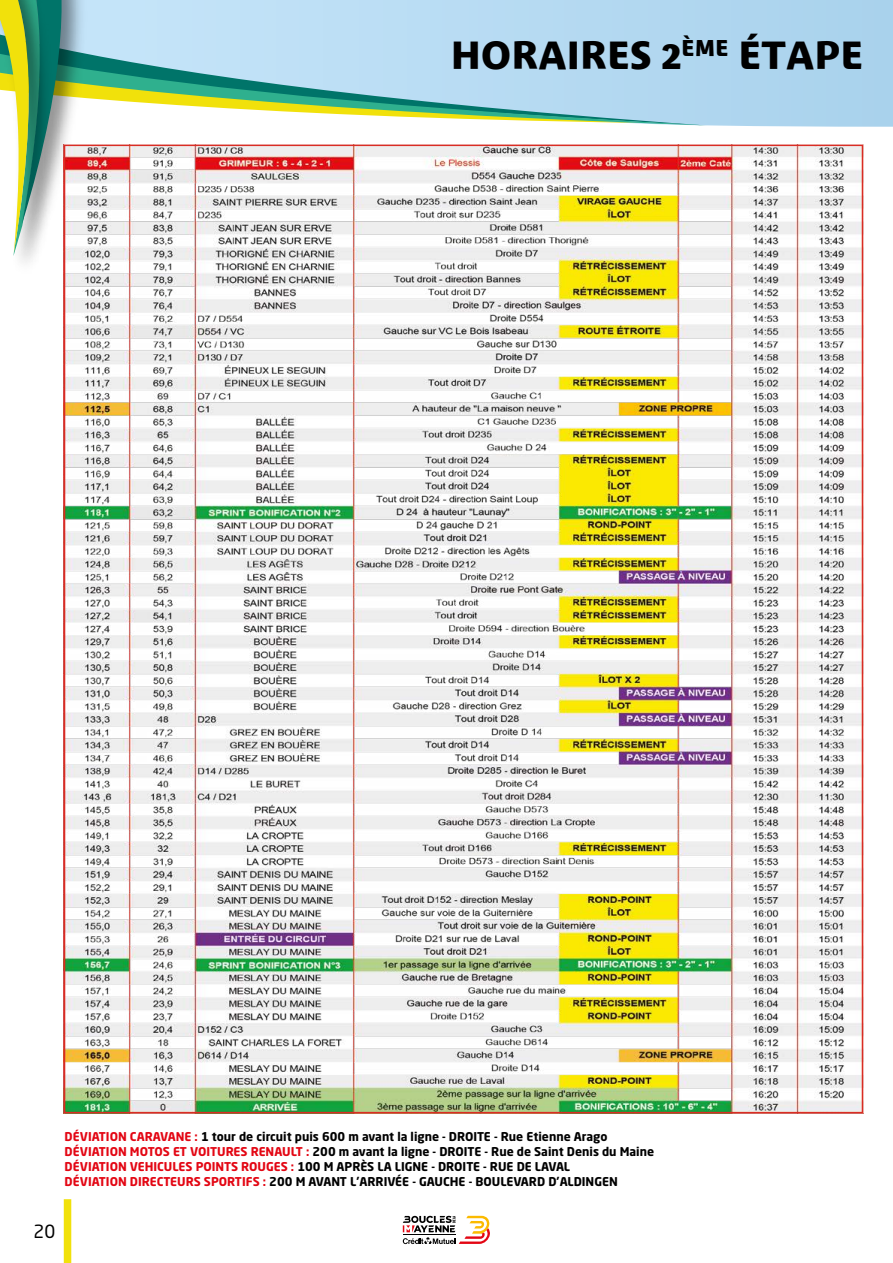
<style>
.page{position:relative;width:893px;height:1263px;background:#fff}
.page>*{position:absolute;margin:0;border:0;box-sizing:border-box;transform-origin:0 0}
.t1{font:700 39px "Bienvenue";letter-spacing:.015em;color:#000}
.t2{font:18px "Neo Sans Std";color:#000}
.t3{font:700 12px/15px "Neo Sans Std";color:#000}
.s1{color:#e30613}
</style>
<div class="page">
<div style="left:64px;top:1199px;width:7px;height:64px;background:#f1e10b"></div>
<div style="left:692px;top:0;width:201px;height:127px;background:#acd4ee"></div>
<svg style="left:91px;top:0;width:614px;height:17px;background:#baddf4"></svg>
<svg style="left:91px;top:17px;width:616px;height:108px;background:#aed6d9"></svg>
<img style="left:70px;top:0;width:21px;height:145px">
<svg style="left:0;top:0;width:70px;height:256px"></svg>
<svg style="left:403px;top:1216px;width:87px;height:28px"></svg>
<img style="left:67px;top:148px;width:793px;height:962px">
<h1 class="t1" style="left:451px;top:40px;width:413px">HORAIRES 2<sup>ÈME</sup> ÉTAPE</h1>
<p class="t3" style="left:65px;top:1129px;width:591px"><span class="s1">DÉVIATION CARAVANE :</span> 1 tour de circuit puis 600 m avant la ligne - DROITE - Rue Etienne Arago <span class="s1">DÉVIATION MOTOS ET VOITURES RENAULT :</span> 200 m avant la ligne - DROITE - Rue de Saint Denis du Maine <span class="s1">DÉVIATION VEHICULES POINTS ROUGES :</span> 100 M APRÈS LA LIGNE - DROITE - RUE DE LAVAL<br><span class="s1">DÉVIATION DIRECTEURS SPORTIFS :</span> 200 M AVANT L'ARRIVÉE - GAUCHE - BOULEVARD D'ALDINGEN</p>
<h2 class="t2" style="left:33px;top:1220px;width:23px">20</h2>
</div>
